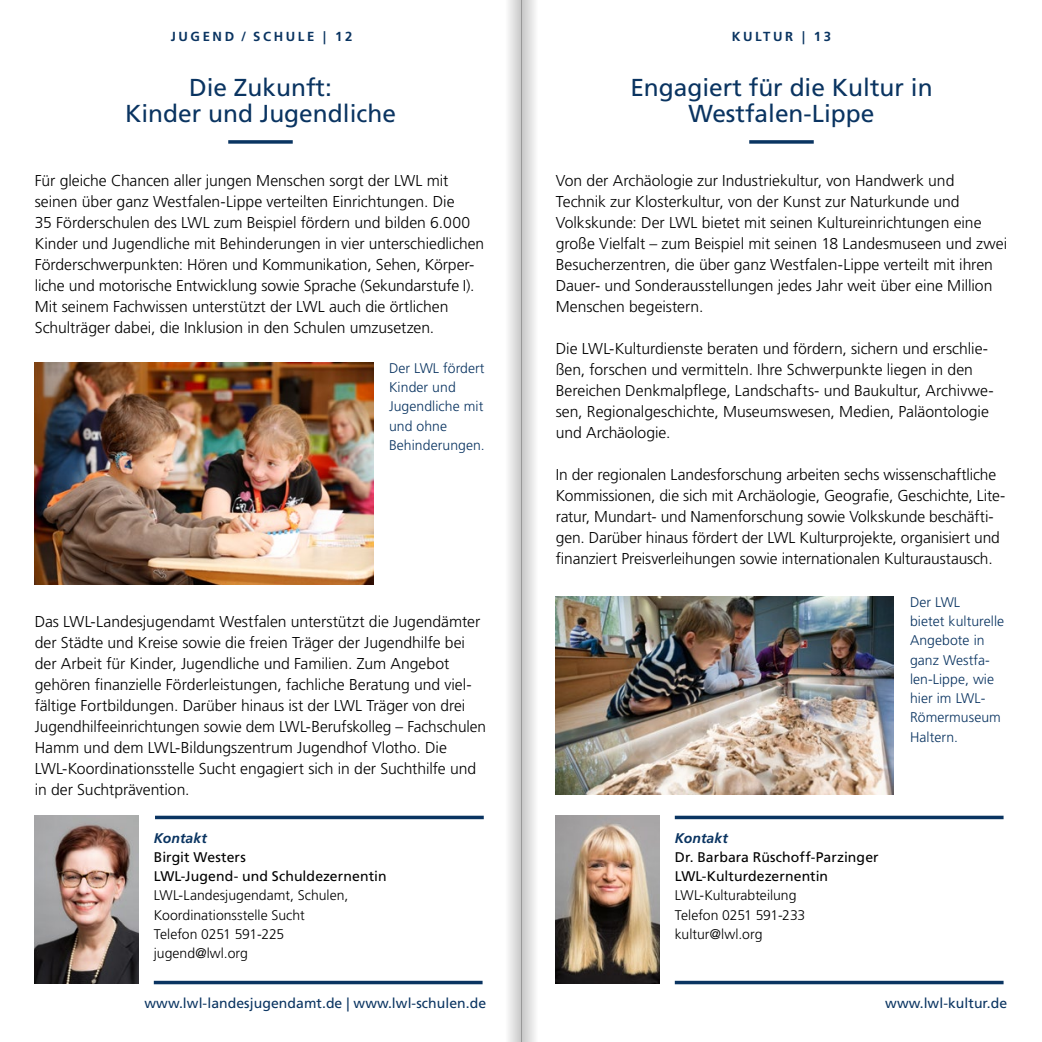
<style>
.page{position:relative;width:1042px;height:1042px;background:#fff}
.page>*{position:absolute;margin:0;border:0;box-sizing:border-box;transform-origin:0 0}
.t1{font:24.5px/26.2px "Frutiger LT Std";color:#0a3461;text-align:center}
.t2{font:300 15.75px/21px "Frutiger LT Std";letter-spacing:-.005em;color:#000}
.t3{font:300 14px/19.2px "Frutiger LT Std";letter-spacing:.005em;color:#0a3461}
.t4{font:300 14px "Frutiger LT Std";color:#000}
.t5{font:14px/19.2px "Frutiger LT Std";letter-spacing:.005em;color:#000}
.t6{font:14px "Frutiger LT Std";letter-spacing:.005em;color:#0a3461}
.t7{font:italic 700 14px "Frutiger LT Std";letter-spacing:.005em;color:#0a3461}
.t8{font:700 13.12px "Frutiger LT Std";letter-spacing:.2em;color:#0a3461}
</style>
<div class="page">
<svg style="left:749px;top:140px;width:65px;height:4px"></svg>
<hr style="left:675px;top:816px;width:328px;height:3px;background:#0a3461">
<hr style="left:675px;top:981px;width:328px;height:3px;background:#0a3461">
<img style="left:556px;top:816px;width:104px;height:168px">
<img style="left:556px;top:596px;width:337px;height:199px">
<svg style="left:228px;top:140px;width:65px;height:4px"></svg>
<hr style="left:155px;top:816px;width:329px;height:3px;background:#0a3461">
<hr style="left:154px;top:981px;width:328px;height:3px;background:#0a3461">
<img style="left:35px;top:816px;width:104px;height:168px">
<img style="left:35px;top:362px;width:338px;height:223px">
<svg style="left:521px;top:0;width:14px;height:1042px"></svg>
<div style="left:499px;top:0;width:22px;height:1042px;background:linear-gradient(to right,#fff,#cfcfcf)"></div>
<h2 class="t8" style="left:171px;top:29px;width:183px">JUGEND / SCHULE | 12</h2>
<h3 class="t1" style="left:125px;top:75px;width:272px">Die Zukunft:<br>Kinder und Jugendliche</h3>
<p class="t2" style="left:35px;top:170px;width:451px">Für gleiche Chancen aller jungen Menschen sorgt der LWL mit seinen über ganz Westfalen-Lippe verteilten Einrichtungen. Die<br>35 Förderschulen des LWL zum Beispiel fördern und bilden 6.000<br>Kinder und Jugendliche mit Behinderungen in vier unterschiedlichen Förderschwerpunkten: Hören und Kommunikation, Sehen, Körper&shy;liche und motorische Entwicklung sowie Sprache (Sekundarstufe I).-- Mit seinem Fachwissen unterstützt der LWL auch die örtlichen Schulträger dabei, die Inklusion in den Schulen umzusetzen.</p>
<p class="t3" style="left:389px;top:358px;width:97px">Der LWL fördert<br>Kinder und<br>Jugendliche mit und ohne<br>Behinderungen.</p>
<p class="t2" style="left:35px;top:611px;width:453px">Das LWL-Landesjugendamt Westfalen unterstützt die Jugendämter der Städte und Kreise sowie die freien Träger der Jugendhilfe bei der Arbeit für Kinder, Jugendliche und Familien. Zum Angebot gehören finanzielle Förderleistungen, fachliche Beratung und viel&shy;fältige Fortbildungen. Darüber hinaus ist der LWL Träger von drei Jugendhilfeeinrichtungen sowie dem LWL-Berufskolleg – Fachschulen Hamm und dem LWL-Bildungszentrum Jugendhof Vlotho. Die LWL-Koordinationsstelle Sucht engagiert sich in der Suchthilfe und in der Suchtprävention.</p>
<h4 class="t7" style="left:154px;top:829px;width:55px">Kontakt</h4>
<p class="t5" style="left:154px;top:847px;width:234px">Birgit Westers<br>LWL-Jugend- und Schuldezernentin</p>
<p class="t4" style="left:154px;top:887px;width:196px">LWL-Landesjugendamt, Schulen,</p>
<p class="t4" style="left:154px;top:907px;width:152px">Koordinationsstelle Sucht</p>
<p class="t4" style="left:154px;top:926px;width:132px">Telefon 0251 591-225</p>
<p class="t4" style="left:154px;top:945px;width:96px">jugend@lwl.org</p>
<p class="t6" style="left:145px;top:995px;width:343px">www.lwl-landesjugendamt.de | www.lwl-schulen.de</p>
<h2 class="t8" style="left:732px;top:29px;width:101px">KULTUR | 13</h2>
<h3 class="t1" style="left:630px;top:75px;width:304px">Engagiert für die Kultur in<br>Westfalen-Lippe</h3>
<p class="t2" style="left:556px;top:170px;width:453px">Von der Archäologie zur Industriekultur, von Handwerk und Technik zur Klosterkultur, von der Kunst zur Naturkunde und Volkskunde: Der LWL bietet mit seinen Kultureinrichtungen eine große Vielfalt – zum Beispiel mit seinen 18 Landesmuseen und zwei Besucherzentren, die über ganz Westfalen-Lippe verteilt mit ihren Dauer- und Sonderausstellungen jedes Jahr weit über eine Million Menschen begeistern.</p>
<p class="t2" style="left:556px;top:338px;width:439px">Die LWL-Kulturdienste beraten und fördern, sichern und erschlie&shy;ßen, forschen und vermitteln. Ihre Schwerpunkte liegen in den Bereichen Denkmalpflege, Landschafts- und Baukultur, Archivwe&shy;sen, Regionalgeschichte, Museumswesen, Medien, Paläontologie und Archäologie.</p>
<p class="t2" style="left:556px;top:464px;width:451px">In der regionalen Landesforschung arbeiten sechs wissenschaftliche Kommissionen, die sich mit Archäologie, Geografie, Geschichte, Lite&shy;ratur, Mundart- und Namenforschung sowie Volkskunde beschäfti&shy;gen. Darüber hinaus fördert der LWL Kulturprojekte, organisiert und finanziert Preisverleihungen sowie internationalen Kulturaustausch.</p>
<p class="t3" style="left:910px;top:593px;width:96px">Der LWL<br>bietet kulturelle<br>Angebote in ganz Westfa&shy;len-Lippe, wie hier im LWL-<br>Römermuseum<br>Haltern.</p>
<h4 class="t7" style="left:675px;top:829px;width:55px">Kontakt</h4>
<p class="t5" style="left:675px;top:847px;width:205px">Dr. Barbara Rüschoff-Parzinger<br>LWL-Kulturdezernentin</p>
<p class="t4" style="left:675px;top:887px;width:123px">LWL-Kulturabteilung</p>
<p class="t4" style="left:675px;top:907px;width:132px">Telefon 0251 591-233</p>
<p class="t4" style="left:675px;top:926px;width:89px">kultur@lwl.org</p>
<p class="t6" style="left:885px;top:995px;width:123px">www.lwl-kultur.de</p>
</div>
